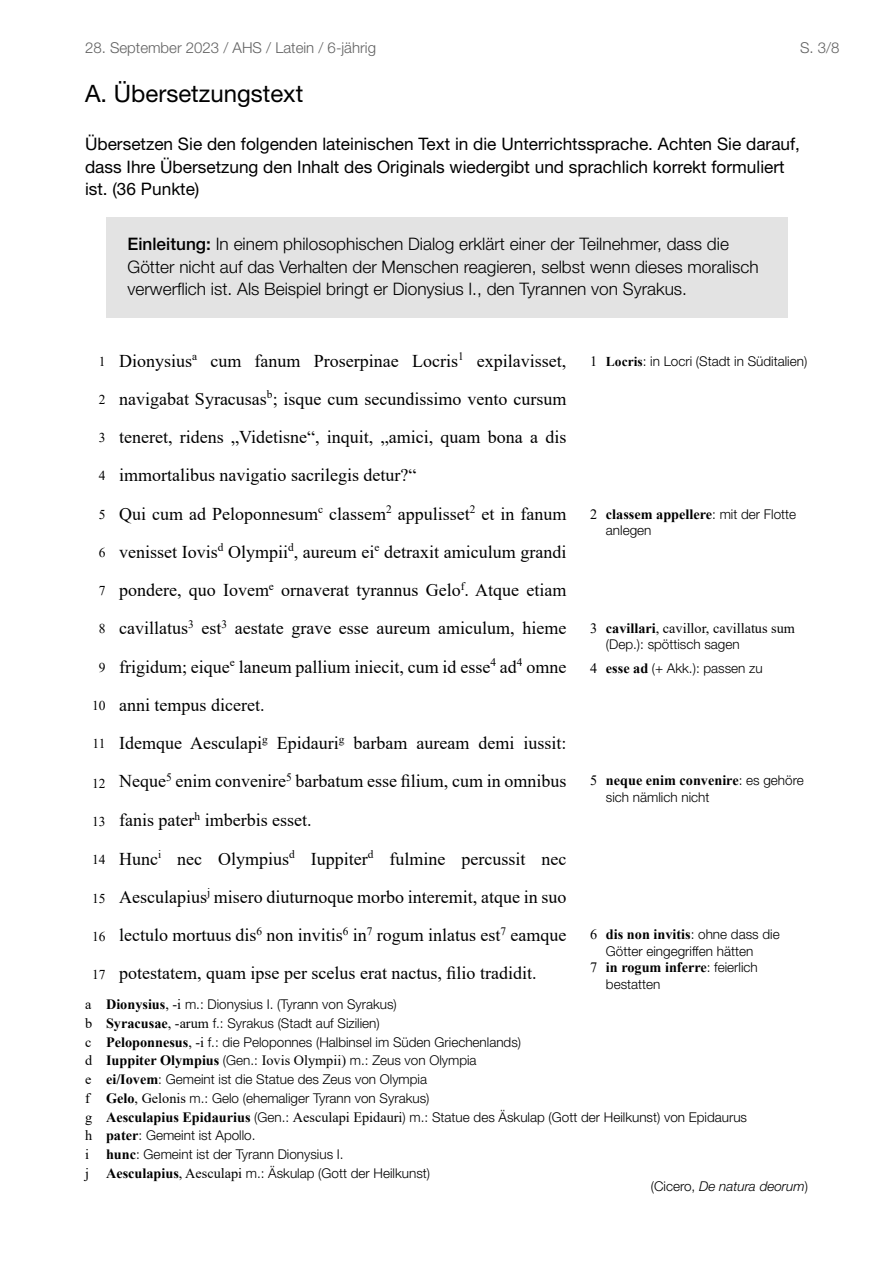
<style>
.page{position:relative;width:893px;height:1263px;background:#fff}
.page>*{position:absolute;margin:0;border:0;box-sizing:border-box;transform-origin:0 0}
.t1{font:24px "Helvetica Neue LT Std";color:#000}
.t2{font:18px/38.2px "Times New Roman";color:#000}
.t3{font:300 17.25px/22.5px "Helvetica Neue LT Pro";color:#000}
.t4{font:17.25px/22.5px "Helvetica Neue LT Pro";color:#000}
.t5{font:300 15px "Helvetica Neue LT Std";color:#626262}
.t6{font:700 14.25px "Times New Roman";color:#000}
.t7{font:14.25px "Times New Roman";color:#000}
.t8{font:300 13.5px/18.8px "Helvetica Neue LT Pro";color:#000;text-align:center}
.t9{font:13.5px "Times New Roman";color:#000}
.t10{font:italic 300 13.5px "Helvetica Neue LT Std";color:#000}
.s1{font-weight:500}
.s2{font-family:"Times New Roman";font-weight:400;font-size:14.25px}
.s3{font-family:"Times New Roman";font-weight:700}
.s4{font-weight:400}
.s5{font-family:"Helvetica Neue LT Pro";font-weight:300;font-size:13.5px}
.s6{font-weight:700}
.s7{font-family:"Times New Roman";font-weight:700;font-size:14.25px}
.s8{font-style:normal}
</style>
<div class="page">
<div style="left:106px;top:217px;width:682px;height:100px;background:#e3e3e3"></div>
<p class="t5" style="left:85px;top:39px;width:292px">28. September 2023 / AHS / Latein / 6-jährig</p>
<p class="t5" style="left:800px;top:39px;width:41px">S. 3/8</p>
<h1 class="t1" style="left:85px;top:79px;width:220px">A. Übersetzungstext</h1>
<p class="t4" style="left:85px;top:132px;width:716px">Übersetzen Sie den folgenden lateinischen Text in die Unterrichtssprache. Achten Sie darauf, dass Ihre Übersetzung den Inhalt des Originals wiedergibt und sprachlich korrekt formuliert ist. (36 Punkte)</p>
<p class="t3" style="left:128px;top:233px;width:633px"><span class="s1">Einleitung:</span> In einem philosophischen Dialog erklärt einer der Teilnehmer, dass die<br>Götter nicht auf das Verhalten der Menschen reagieren, selbst wenn dieses moralisch verwerflich ist. Als Beispiel bringt er Dionysius I., den Tyrannen von Syrakus.</p>
<p class="t2" style="left:119px;top:341px;width:449px">Dionysius<sup>a</sup> cum fanum Proserpinae Locris<sup>1</sup> expilavisset, navigabat Syracusas<sup>b</sup>; isque cum secundissimo vento cursum teneret, ridens „Videtisne“, inquit, „amici, quam bona a dis immortalibus navigatio sacrilegis detur?“<br>Qui cum ad Peloponnesum<sup>c</sup> classem<sup>2</sup> appulisset<sup>2</sup> et in fanum venisset Iovis<sup>d</sup> Olympii<sup>d</sup>, aureum ei<sup>e</sup> detraxit amiculum grandi pondere, quo Iovem<sup>e</sup> ornaverat tyrannus Gelo<sup>f</sup>. Atque etiam cavillatus<sup>3</sup> est<sup>3</sup> aestate grave esse aureum amiculum, hieme frigidum; eique<sup>e</sup> laneum pallium iniecit, cum id esse<sup>4</sup> ad<sup>4</sup> omne anni tempus diceret.<br>Idemque Aesculapi<sup>g</sup> Epidauri<sup>g</sup> barbam auream demi iussit:<br>Neque<sup>5</sup> enim convenire<sup>5</sup> barbatum esse filium, cum in omnibus fanis pater<sup>h</sup> imberbis esset.<br>Hunc<sup>i</sup> nec Olympius<sup>d</sup> Iuppiter<sup>d</sup> fulmine percussit nec Aesculapius<sup>j</sup> misero diuturnoque morbo interemit, atque in suo lectulo mortuus dis<sup>6</sup> non invitis<sup>6</sup> in<sup>7</sup> rogum inlatus est<sup>7</sup> eamque potestatem, quam ipse per scelus erat nactus, filio tradidit.</p>
<p class="t8" style="left:590px;top:352px;width:218px"><span class="s2">1</span> <span class="s3">Locris</span>: in Locri (Stadt in Süditalien)</p>
<p class="t9" style="left:99px;top:352px;width:8px">1</p>
<p class="t9" style="left:99px;top:390px;width:8px">2</p>
<p class="t9" style="left:99px;top:428px;width:8px">3</p>
<p class="t9" style="left:99px;top:466px;width:8px">4</p>
<p class="t9" style="left:99px;top:505px;width:8px">5</p>
<p class="t9" style="left:99px;top:543px;width:8px">6</p>
<p class="t9" style="left:99px;top:581px;width:8px">7</p>
<p class="t9" style="left:99px;top:619px;width:8px">8</p>
<p class="t9" style="left:99px;top:658px;width:8px">9</p>
<p class="t9" style="left:92px;top:696px;width:15px">10</p>
<p class="t9" style="left:93px;top:734px;width:15px">11</p>
<p class="t9" style="left:92px;top:774px;width:15px">12</p>
<p class="t9" style="left:92px;top:812px;width:15px">13</p>
<p class="t9" style="left:92px;top:850px;width:15px">14</p>
<p class="t9" style="left:92px;top:889px;width:15px">15</p>
<p class="t9" style="left:92px;top:927px;width:15px">16</p>
<p class="t9" style="left:92px;top:965px;width:15px">17</p>
<p class="t6" style="left:590px;top:504px;width:207px"><span class="s4">2</span> classem appellere<span class="s5">: mit der Flotte</span></p>
<p class="t8" style="left:606px;top:521px;width:47px">anlegen</p>
<p class="t7" style="left:590px;top:618px;width:206px">3 <span class="s6">cavillari</span>, cavillor, cavillatus sum</p>
<p class="t8" style="left:590px;top:632px;width:174px;line-height:23.7px">(Dep.): spöttisch sagen<br><span class="s2">4</span> <span class="s7">esse ad</span> (+ Akk.): passen zu</p>
<p class="t6" style="left:590px;top:770px;width:215px"><span class="s4">5</span> neque enim convenire<span class="s5">: es gehöre</span></p>
<p class="t8" style="left:606px;top:787px;width:105px">sich nämlich nicht</p>
<p class="t6" style="left:590px;top:924px;width:191px"><span class="s4">6</span> dis non invitis<span class="s5">: ohne dass die</span></p>
<p class="t8" style="left:606px;top:941px;width:149px">Götter eingegriffen hätten</p>
<p class="t6" style="left:590px;top:957px;width:169px"><span class="s4">7</span> in rogum inferre<span class="s5">: feierlich</span></p>
<p class="t8" style="left:606px;top:974px;width:56px">bestatten</p>
<p class="t8" style="left:85px;top:995px;width:664px;text-align:left"><span class="s2">a</span> <span class="s7">Dionysius</span><span class="s2">, -i</span> m.: Dionysius I. (Tyrann von Syrakus)<br><span class="s2">b</span> <span class="s7">Syracusae</span><span class="s2">, -arum</span> f.: Syrakus (Stadt auf Sizilien)<br><span class="s2">c</span> <span class="s7">Peloponnesus</span><span class="s2">, -i</span> f.: die Peloponnes (Halbinsel im Süden Griechenlands)<br><span class="s2">d</span> <span class="s7">Iuppiter Olympius</span> (Gen.: <span class="s2">Iovis Olympii)</span> m.: Zeus von Olympia<br><span class="s2">e</span> <span class="s7">ei/Iovem</span>: Gemeint ist die Statue des Zeus von Olympia<br><span class="s2">f</span> <span class="s7">Gelo</span><span class="s2">, Gelonis</span> m.: Gelo (ehemaliger Tyrann von Syrakus)<br><span class="s2">g</span> <span class="s7">Aesculapius Epidaurius</span> (Gen.: <span class="s2">Aesculapi Epidauri</span>) m.: Statue des Äskulap (Gott der Heilkunst) von Epidaurus <span class="s2">h</span> <span class="s7">pater</span>: Gemeint ist Apollo.<br><span class="s2">i</span> <span class="s7">hunc</span>: Gemeint ist der Tyrann Dionysius I.<br><span class="s2">j</span> <span class="s7">Aesculapius</span><span class="s2">, Aesculapi</span> m.: Äskulap (Gott der Heilkunst)</p>
<p class="t10" style="left:651px;top:1179px;width:159px"><span class="s8">(Cicero,</span> De natura deorum<span class="s8">)</span></p>
</div>
